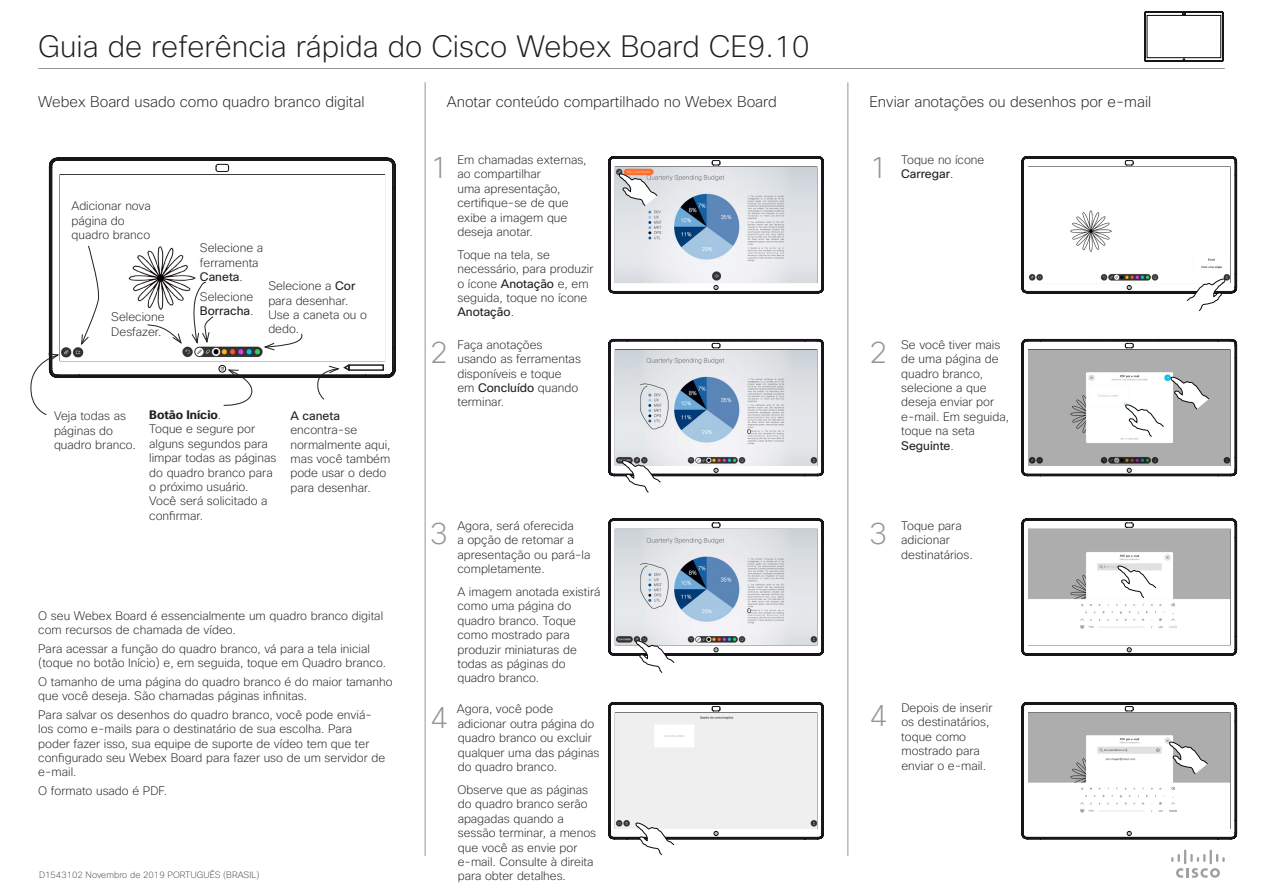
<style>
.page{position:relative;width:1263px;height:893px;background:#fff}
.page>*{position:absolute;margin:0;border:0;box-sizing:border-box;transform-origin:0 0}
.Subhead1{font:200 30px "Cisco Sans";color:#231f20}
.t1{font:200 30px "Cisco Sans";color:#939598}
.Subhead1-2{font:200 15px "Cisco Sans";color:#231f20}
.CartoonAnnotation{font:200 12px/14.4px "Cisco Sans";color:#231f20}
.CartoonAnnotation-2{font:700 12px "Cisco Sans";color:#231f20}
.t2{font:200 9px "Cisco Sans";color:#4b4c4d}
.s1{font-weight:400}
.s2{font-weight:200}
</style>
<div class="page">
<hr style="left:425px;top:82px;width:1px;height:774px;background:#939598">
<svg style="left:1171px;top:849px;width:54px;height:29px"></svg>
<hr style="left:38px;top:68px;width:1187px;height:1px;background:#939598">
<hr style="left:847px;top:82px;width:1px;height:774px;background:#939598">
<svg style="left:1144px;top:12px;width:79px;height:50px"></svg>
<svg style="left:49px;top:158px;width:347px;height:220px"></svg>
<div style="left:219px;top:365px;width:7px;height:7px;border:1px solid #080a09;border-radius:50%"></div>
<img style="left:61px;top:175px;width:323px;height:185px">
<div style="left:348px;top:364px;width:36px;height:7px;border:2px solid #231f20"></div>
<svg style="left:81px;top:245px;width:20px;height:101px"></svg>
<svg style="left:30px;top:353px;width:30px;height:62px"></svg>
<svg style="left:221px;top:367px;width:34px;height:39px"></svg>
<svg style="left:316px;top:363px;width:35px;height:37px"></svg>
<svg style="left:263px;top:333px;width:41px;height:18px"></svg>
<svg style="left:190px;top:280px;width:24px;height:65px"></svg>
<svg style="left:147px;top:324px;width:35px;height:21px"></svg>
<svg style="left:608px;top:156px;width:216px;height:137px"></svg>
<svg style="left:1021px;top:156px;width:216px;height:155px"></svg>
<svg style="left:608px;top:339px;width:216px;height:153px"></svg>
<svg style="left:1021px;top:339px;width:216px;height:137px"></svg>
<svg style="left:1021px;top:519px;width:216px;height:136px"></svg>
<svg style="left:1021px;top:702px;width:216px;height:137px"></svg>
<svg style="left:608px;top:519px;width:216px;height:154px"></svg>
<svg style="left:608px;top:702px;width:216px;height:153px"></svg>
<h1 class="Subhead1" style="left:38px;top:27px;width:773px">Guia de referência rápida do Cisco Webex Board CE9.10</h1>
<h1 class="Subhead1-2" style="left:38px;top:92px;width:328px">Webex Board usado como quadro branco digital</h1>
<h1 class="Subhead1-2" style="left:447px;top:92px;width:332px">Anotar conteúdo compartilhado no Webex Board</h1>
<h1 class="Subhead1-2" style="left:869px;top:92px;width:283px">Enviar anotações ou desenhos por e-mail</h1>
<p class="CartoonAnnotation" style="left:72px;top:199px;width:81px">Adicionar nova página do quadro branco</p>
<p class="CartoonAnnotation" style="left:111px;top:310px;width:55px">Selecione<br>Desfazer.</p>
<p class="CartoonAnnotation" style="left:200px;top:241px;width:65px">Selecione a ferramenta<br><span class="s1">Caneta</span>.</p>
<p class="CartoonAnnotation" style="left:200px;top:289px;width:55px">Selecione<br><span class="s1">Borracha</span>.</p>
<p class="CartoonAnnotation" style="left:268px;top:279px;width:100px">Selecione a <span class="s1">Cor </span>para desenhar.<br>Use a caneta ou o dedo.</p>
<p class="CartoonAnnotation" style="left:54px;top:409px;width:83px">Veja todas as páginas do quadro branco.</p>
<p class="CartoonAnnotation-2" style="left:149px;top:407px;width:74px">Botão Início<span class="s2">.</span></p>
<p class="CartoonAnnotation" style="left:149px;top:422px;width:129px">Toque e segure por alguns segundos para limpar todas as páginas do quadro branco para o próximo usuário.<br>Você será solicitado a confirmar.</p>
<p class="CartoonAnnotation" style="left:290px;top:408px;width:102px"><span class="s1">A caneta </span>encontra-se normalmente aqui, mas você também pode usar o dedo para desenhar.</p>
<p class="CartoonAnnotation" style="left:38px;top:608px;width:346px">O seu Webex Board é essencialmente um quadro branco digital com recursos de chamada de vídeo.</p>
<p class="CartoonAnnotation" style="left:38px;top:641px;width:349px">Para acessar a função do quadro branco, vá para a tela inicial (toque no botão Início) e, em seguida, toque em Quadro branco.</p>
<p class="CartoonAnnotation" style="left:38px;top:674px;width:356px">O tamanho de uma página do quadro branco é do maior tamanho que você deseja. São chamadas páginas infinitas.</p>
<p class="CartoonAnnotation" style="left:38px;top:707px;width:348px">Para salvar os desenhos do quadro branco, você pode enviá&shy;los como e-mails para o destinatário de sua escolha. Para poder fazer isso, sua equipe de suporte de vídeo tem que ter configurado seu Webex Board para fazer uso de um servidor de e-mail.</p>
<p class="CartoonAnnotation" style="left:38px;top:784px;width:130px">O formato usado é PDF.</p>
<p class="t2" style="left:39px;top:869px;width:222px">D1543102 Novembro de 2019 PORTUGUÊS (BRASIL)</p>
<p class="t1" style="left:430px;top:149px;width:19px">1</p>
<p class="CartoonAnnotation" style="left:457px;top:152px;width:131px">Em chamadas externas, ao compartilhar<br>uma apresentação, certifique-se de que exibe a imagem que deseja anotar.</p>
<p class="CartoonAnnotation" style="left:457px;top:247px;width:138px">Toque na tela, se necessário, para produzir o ícone <span class="s1">Anotação</span> e, em seguida, toque no ícone<br><span class="s1">Anotação</span>.</p>
<p class="t1" style="left:869px;top:149px;width:19px">1</p>
<p class="CartoonAnnotation" style="left:901px;top:152px;width:85px">Toque no ícone<br><span class="s1">Carregar</span>.</p>
<p class="t1" style="left:430px;top:333px;width:19px">2</p>
<p class="CartoonAnnotation" style="left:457px;top:337px;width:125px">Faça anotações usando as ferramentas disponíveis e toque em <span class="s1">Concluído</span> quando terminar.</p>
<p class="t1" style="left:869px;top:333px;width:19px">2</p>
<p class="CartoonAnnotation" style="left:901px;top:337px;width:109px">Se você tiver mais de uma página de quadro branco, selecione a que deseja enviar por e-mail. Em seguida, toque na seta<br><span class="s1">Seguinte</span>.</p>
<p class="t1" style="left:430px;top:514px;width:19px">3</p>
<p class="CartoonAnnotation" style="left:457px;top:518px;width:134px">Agora, será oferecida<br>a opção de retomar a apresentação ou pará-la completamente.</p>
<p class="CartoonAnnotation" style="left:457px;top:584px;width:145px">A imagem anotada existirá como uma página do quadro branco. Toque como mostrado para produzir miniaturas de todas as páginas do quadro branco.</p>
<p class="t1" style="left:869px;top:514px;width:19px">3</p>
<p class="CartoonAnnotation" style="left:901px;top:518px;width:73px">Toque para adicionar destinatários.</p>
<p class="t1" style="left:430px;top:698px;width:19px">4</p>
<p class="CartoonAnnotation" style="left:901px;top:700px;width:93px">Depois de inserir os destinatários, toque como mostrado para enviar o e-mail.</p>
<p class="CartoonAnnotation" style="left:457px;top:702px;width:144px">Agora, você pode adicionar outra página do quadro branco ou excluir qualquer uma das páginas do quadro branco.</p>
<p class="CartoonAnnotation" style="left:457px;top:782px;width:140px">Observe que as páginas do quadro branco serão apagadas quando a sessão terminar, a menos que você as envie por e-mail. Consulte à direita para obter detalhes.</p>
<p class="t1" style="left:869px;top:696px;width:19px">4</p>
</div>
